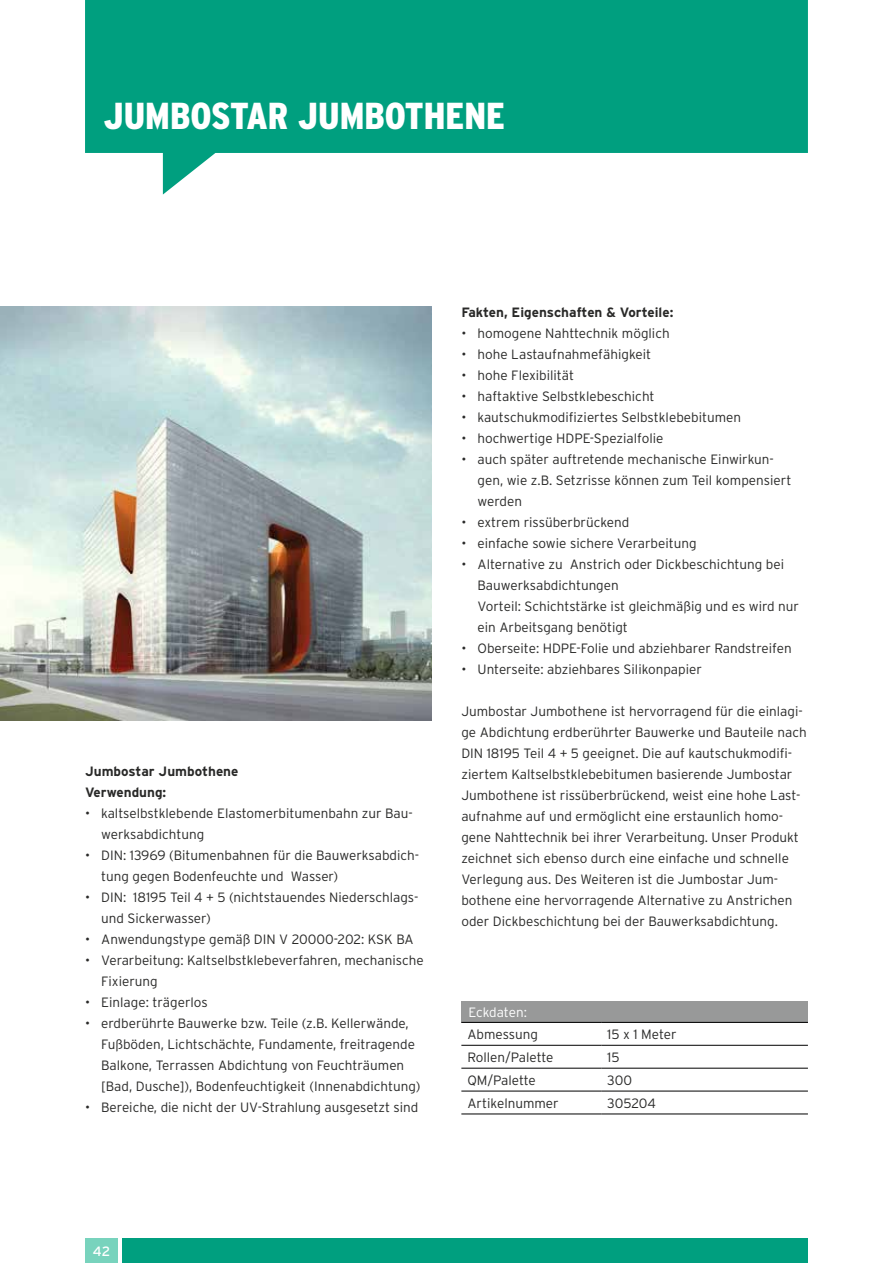
<style>
.page{position:relative;width:893px;height:1263px;background:#fff}
.page>*{position:absolute;margin:0;border:0;box-sizing:border-box;transform-origin:0 0}
.t1{font:900 condensed 37.5px "Interstate";color:#fff}
.t2{font:300 13.5px/21px "Interstate";color:#292928}
.t3{font:700 13.5px/21px "Interstate";color:#292928}
.t4{font:300 13.5px "Interstate";color:#fff}
.t5{font:13.5px "Interstate";color:#fff}
</style>
<div class="page">
<div style="left:123px;top:1238px;width:685px;height:25px;background:#009f7f"></div>
<div style="left:85px;top:1238px;width:33px;height:25px;background:#78d3bd"></div>
<svg style="left:85px;top:0;width:723px;height:195px;fill:#009f7f"></svg>
<img style="left:0;top:306px;width:432px;height:414px">
<div style="left:461px;top:1001px;width:347px;height:21px;background:#989999"></div>
<hr style="left:461px;top:1022px;width:140px;height:1px;background:#000">
<hr style="left:601px;top:1022px;width:207px;height:1px;background:#000">
<hr style="left:461px;top:1045px;width:140px;height:1px;background:#000">
<hr style="left:601px;top:1045px;width:207px;height:1px;background:#000">
<hr style="left:461px;top:1068px;width:140px;height:1px;background:#000">
<hr style="left:601px;top:1068px;width:207px;height:1px;background:#000">
<hr style="left:461px;top:1091px;width:140px;height:1px;background:#000">
<hr style="left:601px;top:1091px;width:207px;height:1px;background:#000">
<hr style="left:461px;top:1114px;width:140px;height:1px;background:#000">
<hr style="left:601px;top:1114px;width:207px;height:1px;background:#000">
<h1 class="t1" style="left:104px;top:95px;width:403px">JUMBOSTAR JUMBOTHENE</h1>
<p class="t3" style="left:85px;top:761px;width:155px">Jumbostar Jumbothene<br>Verwendung:</p>
<p class="t2" style="left:101px;top:803px;width:313px;text-indent:-16px">• kaltselbstklebende Elastomerbitumenbahn zur Bau&shy;werksabdichtung</p>
<p class="t2" style="left:101px;top:845px;width:320px;text-indent:-16px">• DIN: 13969 (Bitumenbahnen für die Bauwerksabdich&shy;tung gegen Bodenfeuchte und Wasser)</p>
<p class="t2" style="left:101px;top:887px;width:319px;text-indent:-16px">• DIN: 18195 Teil 4 + 5 (nichtstauendes Niederschlags&shy;und Sickerwasser)</p>
<p class="t2" style="left:85px;top:929px;width:330px">• Anwendungstype gemäß DIN V 20000-202: KSK BA</p>
<p class="t2" style="left:101px;top:950px;width:324px;text-indent:-16px">• Verarbeitung: Kaltselbstklebeverfahren, mechanische<br>Fixierung</p>
<p class="t2" style="left:85px;top:992px;width:124px">• Einlage: trägerlos</p>
<p class="t2" style="left:101px;top:1013px;width:321px;text-indent:-16px">• erdberührte Bauwerke bzw. Teile (z.B. Kellerwände, Fußböden, Lichtschächte, Fundamente, freitragende Balkone, Terrassen Abdichtung von Feuchträumen [Bad, Dusche]), Bodenfeuchtigkeit (Innenabdichtung)</p>
<p class="t2" style="left:85px;top:1097px;width:335px">• Bereiche, die nicht der UV-Strahlung ausgesetzt sind</p>
<p class="t3" style="left:461px;top:302px;width:213px">Fakten, Eigenschaften &amp; Vorteile:</p>
<p class="t2" style="left:461px;top:323px;width:210px">• homogene Nahttechnik möglich</p>
<p class="t2" style="left:461px;top:344px;width:191px">• hohe Lastaufnahmefähigkeit</p>
<p class="t2" style="left:461px;top:365px;width:114px">• hohe Flexibilität</p>
<p class="t2" style="left:461px;top:386px;width:195px">• haftaktive Selbstklebeschicht</p>
<p class="t2" style="left:461px;top:407px;width:281px">• kautschukmodifiziertes Selbstklebebitumen</p>
<p class="t2" style="left:461px;top:428px;width:204px">• hochwertige HDPE-Spezialfolie</p>
<p class="t2" style="left:477px;top:449px;width:315px;text-indent:-16px">• auch später auftretende mechanische Einwirkun&shy;gen, wie z.B. Setzrisse können zum Teil kompensiert werden</p>
<p class="t2" style="left:461px;top:512px;width:170px">• extrem rissüberbrückend</p>
<p class="t2" style="left:461px;top:533px;width:237px">• einfache sowie sichere Verarbeitung</p>
<p class="t2" style="left:477px;top:554px;width:323px;text-indent:-16px">• Alternative zu Anstrich oder Dickbeschichtung bei Bauwerksabdichtungen<br>Vorteil: Schichtstärke ist gleichmäßig und es wird nur ein Arbeitsgang benötigt</p>
<p class="t2" style="left:461px;top:638px;width:332px">• Oberseite: HDPE-Folie und abziehbarer Randstreifen</p>
<p class="t2" style="left:461px;top:659px;width:242px">• Unterseite: abziehbares Silikonpapier</p>
<p class="t2" style="left:461px;top:701px;width:347px">Jumbostar Jumbothene ist hervorragend für die einlagi&shy;ge Abdichtung erdberührter Bauwerke und Bauteile nach DIN 18195 Teil 4 + 5 geeignet. Die auf kautschukmodifi&shy;ziertem Kaltselbstklebebitumen basierende Jumbostar Jumbothene ist rissüberbrückend, weist eine hohe Last&shy;aufnahme auf und ermöglicht eine erstaunlich homo&shy;gene Nahttechnik bei ihrer Verarbeitung. Unser Produkt zeichnet sich ebenso durch eine einfache und schnelle Verlegung aus. Des Weiteren ist die Jumbostar Jum&shy;bothene eine hervorragende Alternative zu Anstrichen oder Dickbeschichtung bei der Bauwerksabdichtung.</p>
<p class="t4" style="left:468px;top:1005px;width:60px">Eckdaten:</p>
<p class="t2" style="left:467px;top:1024px;width:72px">Abmessung</p>
<p class="t2" style="left:607px;top:1024px;width:71px">15 x 1 Meter</p>
<p class="t2" style="left:467px;top:1047px;width:88px">Rollen/Palette</p>
<p class="t2" style="left:607px;top:1047px;width:14px">15</p>
<p class="t2" style="left:467px;top:1070px;width:70px">QM/Palette</p>
<p class="t2" style="left:607px;top:1070px;width:26px">300</p>
<p class="t2" style="left:467px;top:1092px;width:93px">Artikelnummer</p>
<p class="t2" style="left:607px;top:1092px;width:50px">305204</p>
<p class="t5" style="left:93px;top:1244px;width:19px">42</p>
</div>
